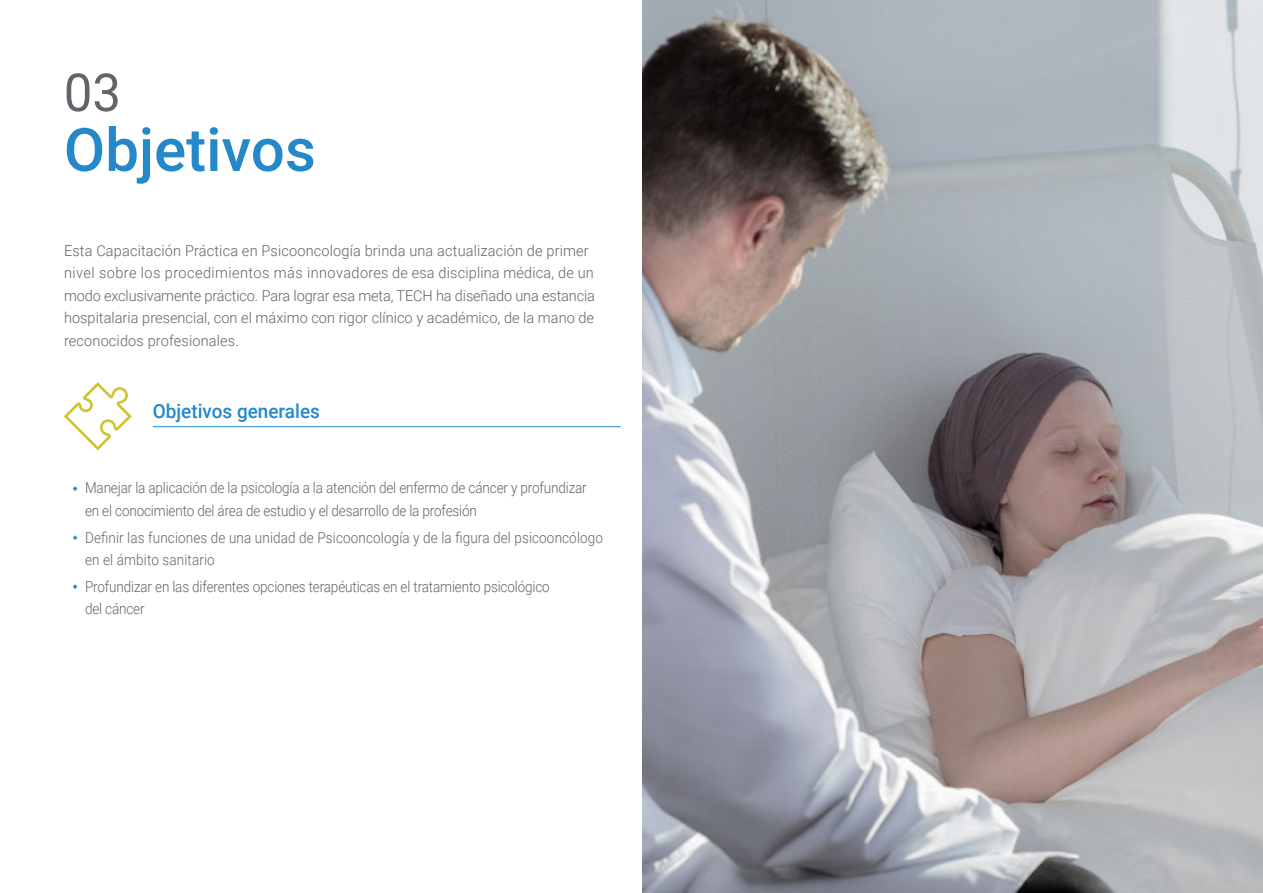
<style>
.page{position:relative;width:1263px;height:893px;background:#fff}
.page>*{position:absolute;margin:0;border:0;box-sizing:border-box;transform-origin:0 0}
.t1{font:500 60px "Roboto";color:#2488c9}
.t2{font:52.5px "Roboto";color:#61646a}
.t3{font:500 19.5px "Roboto";color:#2488c9}
.t4{font:300 15px/22.5px "Roboto";color:#61646a;scale:.9 1}
.t5{font:300 15px/22.5px "Roboto";color:#61646a}
</style>
<div class="page">
<img style="left:642px;top:0;width:621px;height:893px">
<hr style="left:153px;top:426px;width:468px;height:1px;background:#2488c9">
<svg style="left:64px;top:382px;width:68px;height:68px"></svg>
<h2 class="t2" style="left:64px;top:56px;width:59px">03</h2>
<h1 class="t1" style="left:64px;top:108px;width:254px">Objetivos</h1>
<p class="t5" style="left:64px;top:239px;width:532px">Esta Capacitación Práctica en Psicooncología brinda una actualización de primer nivel sobre los procedimientos más innovadores de esa disciplina médica, de un modo exclusivamente práctico. Para lograr esa meta, TECH ha diseñado una estancia hospitalaria presencial, con el máximo con rigor clínico y académico, de la mano de reconocidos profesionales.</p>
<h3 class="t3" style="left:153px;top:398px;width:169px">Objetivos generales</h3>
<p class="t4" style="left:85px;top:476px;width:559px">Manejar la aplicación de la psicología a la atención del enfermo de cáncer y profundizar en el conocimiento del área de estudio y el desarrollo de la profesión</p>
<p class="t4" style="left:85px;top:526px;width:577px">Definir las funciones de una unidad de Psicooncología y de la figura del psicooncólogo en el ámbito sanitario</p>
<p class="t4" style="left:85px;top:575px;width:518px">Profundizar en las diferentes opciones terapéuticas en el tratamiento psicológico del cáncer</p>
</div>
